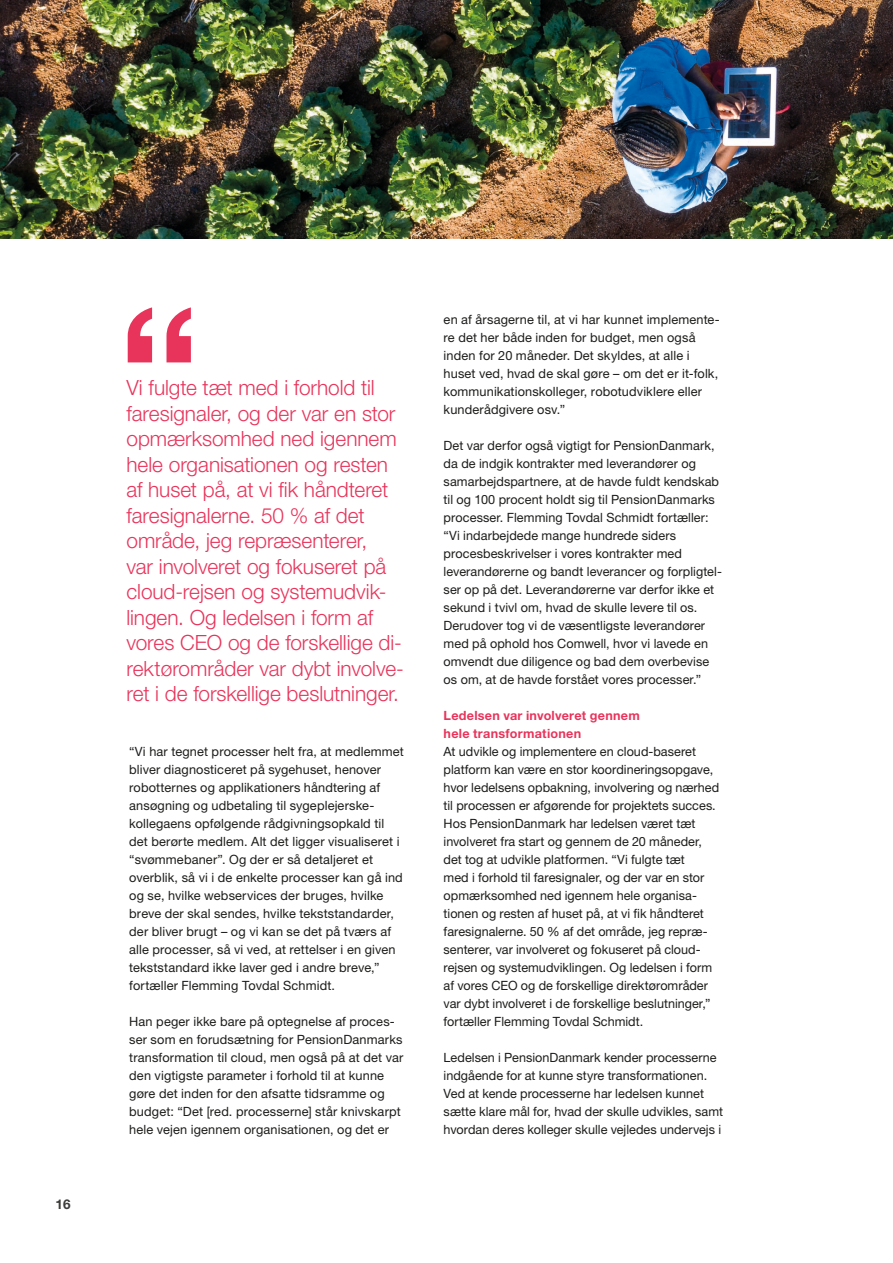
<style>
.page{position:relative;width:893px;height:1263px;background:#fff}
.page>*{position:absolute;margin:0;border:0;box-sizing:border-box;transform-origin:0 0}
.t1{font:500 195px "Helvetica Neue LT Std";color:#e8345b}
.t2{font:300 21px/25.5px "Helvetica Neue LT Std";color:#e8345b}
.t3{font:700 13.5px "Helvetica Neue LT Pro";color:#3d3d3c}
.t4{font:12.75px/18px "Helvetica Neue LT Pro";letter-spacing:.005em;color:#1d1d1b}
.t5{font:700 12.75px/18px "Helvetica Neue LT Pro";letter-spacing:.02em;color:#e8345b}
</style>
<div class="page">
<img style="left:0;top:0;width:893px;height:239px">
<p class="t3" style="left:56px;top:1196px;width:17px">16</p>
<h1 class="t1" style="left:116px;top:261px;width:88px">“</h1>
<p class="t2" style="left:126px;top:374px;width:279px">Vi fulgte tæt med i forhold til faresignaler, og der var en stor opmærksomhed ned igennem hele organisationen og resten af huset på, at vi fik håndteret faresignalerne. 50 % af det område, jeg repræsenterer,<br>var involveret og fokuseret på cloud-rejsen og systemudvik&shy;lingen. Og ledelsen i form af vores CEO og de forskellige di&shy;rektørområder var dybt involve&shy;ret i de forskellige beslutninger.</p>
<p class="t4" style="left:129px;top:742px;width:276px">“Vi har tegnet processer helt fra, at medlemmet bliver diagnosticeret på sygehuset, henover robotternes og applikationers håndtering af ansøgning og udbetaling til sygeplejerske&shy;kollegaens opfølgende rådgivningsopkald til det berørte medlem. Alt det ligger visualiseret i “svømmebaner”. Og der er så detaljeret et overblik, så vi i de enkelte processer kan gå ind og se, hvilke webservices der bruges, hvilke breve der skal sendes, hvilke tekststandarder, der bliver brugt – og vi kan se det på tværs af alle processer, så vi ved, at rettelser i en given tekststandard ikke laver ged i andre breve,” fortæller Flemming Tovdal Schmidt.</p>
<p class="t4" style="left:129px;top:1012px;width:276px">Han peger ikke bare på optegnelse af proces&shy;ser som en forudsætning for PensionDanmarks transformation til cloud, men også på at det var den vigtigste parameter i forhold til at kunne gøre det inden for den afsatte tidsramme og budget: “Det [red. processerne] står knivskarpt hele vejen igennem organisationen, og det er</p>
<p class="t4" style="left:444px;top:310px;width:278px">en af årsagerne til, at vi har kunnet implemente&shy;re det her både inden for budget, men også inden for 20 måneder. Det skyldes, at alle i huset ved, hvad de skal gøre – om det er it-folk, kommunikationskolleger, robotudviklere eller kunderådgivere osv.”</p>
<p class="t4" style="left:444px;top:436px;width:280px">Det var derfor også vigtigt for PensionDanmark, da de indgik kontrakter med leverandører og samarbejdspartnere, at de havde fuldt kendskab til og 100 procent holdt sig til PensionDanmarks processer. Flemming Tovdal Schmidt fortæller: “Vi indarbejdede mange hundrede siders procesbeskrivelser i vores kontrakter med leverandørerne og bandt leverancer og forpligtel&shy;ser op på det. Leverandørerne var derfor ikke et sekund i tvivl om, hvad de skulle levere til os.<br>Derudover tog vi de væsentligste leverandører med på ophold hos Comwell, hvor vi lavede en omvendt due diligence og bad dem overbevise os om, at de havde forstået vores processer.”</p>
<p class="t5" style="left:444px;top:706px;width:198px">Ledelsen var involveret gennem hele transformationen</p>
<p class="t4" style="left:444px;top:742px;width:277px">At udvikle og implementere en cloud-baseret platform kan være en stor koordineringsopgave, hvor ledelsens opbakning, involvering og nærhed til processen er afgørende for projektets succes.<br>Hos PensionDanmark har ledelsen været tæt involveret fra start og gennem de 20 måneder, det tog at udvikle platformen. “Vi fulgte tæt<br>med i forhold til faresignaler, og der var en stor opmærksomhed ned igennem hele organisa&shy;tionen og resten af huset på, at vi fik håndteret faresignalerne. 50 % af det område, jeg repræ&shy;senterer, var involveret og fokuseret på cloud&shy;rejsen og systemudviklingen. Og ledelsen i form af vores CEO og de forskellige direktørområder var dybt involveret i de forskellige beslutninger,” fortæller Flemming Tovdal Schmidt.</p>
<p class="t4" style="left:444px;top:1048px;width:281px">Ledelsen i PensionDanmark kender processerne indgående for at kunne styre transformationen.<br>Ved at kende processerne har ledelsen kunnet sætte klare mål for, hvad der skulle udvikles, samt hvordan deres kolleger skulle vejledes undervejs i</p>
</div>
